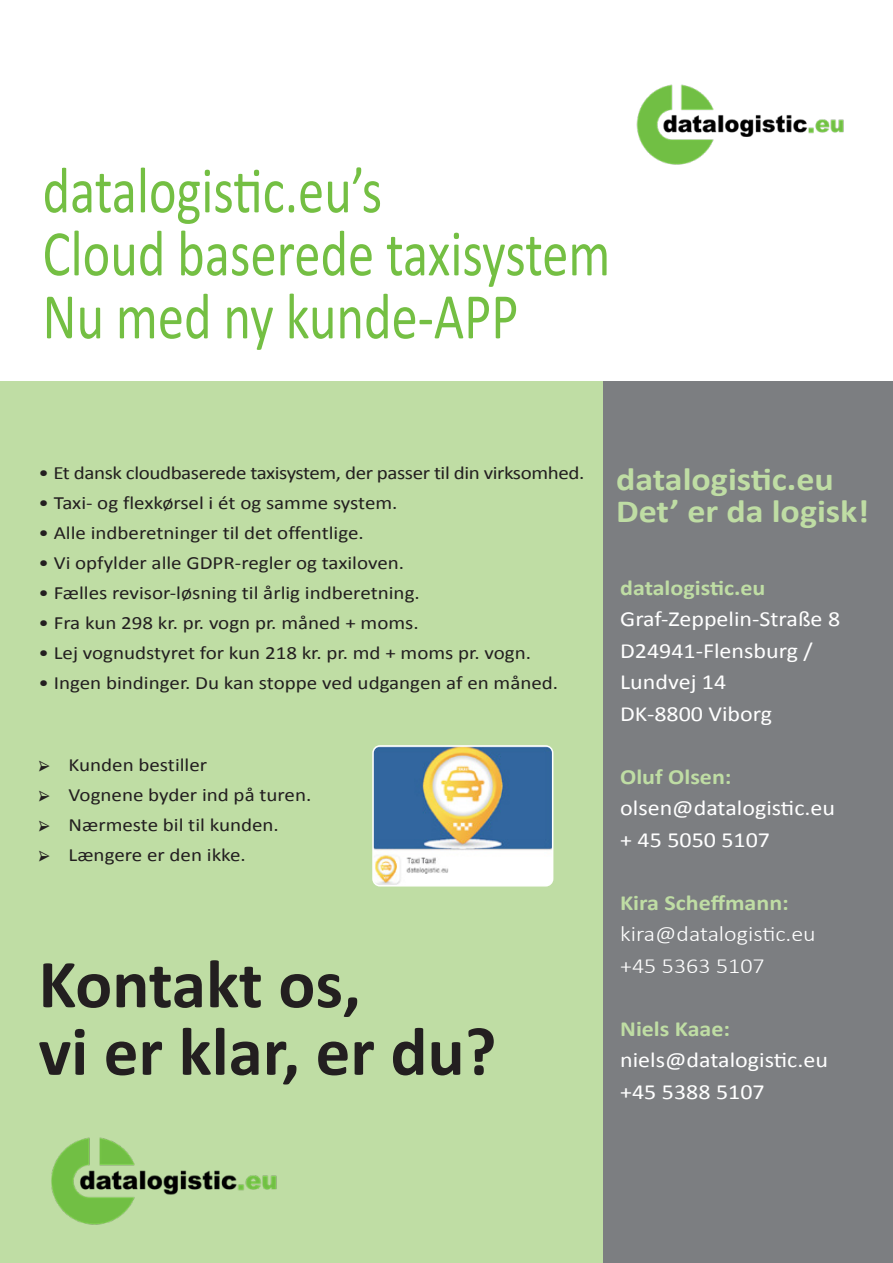
<style>
.page{position:relative;width:893px;height:1263px;background:#fff}
.page>*{position:absolute;margin:0;border:0;box-sizing:border-box;transform-origin:0 0}
.t1{font:700 69px "Calibri";color:#231f20}
.t2{font:65.7px "Calibri";color:#74bf43;scale:.8 1}
.t3{font:700 32.4px/31.5px "Calibri";color:#bfdda4;scale:1.11 1}
.t4{font:21.6px "Calibri";color:#fff;scale:1.11 1}
.t5{font:700 21.6px "Calibri";color:#bfdda4;scale:1.11 1}
.t6{font:300 21.6px "Calibri";color:#fff;scale:1.11 1}
.t7{font:18.75px "Calibri";color:#231f20;scale:1.12 1}
.t8{font:18.75px "Calibri";letter-spacing:-.02em;color:#231f20;scale:1.12 1}
.s1{font-family:"Minion Pro"}
</style>
<div class="page">
<div style="left:602px;top:381px;width:291px;height:882px;background:#7c7e81"></div>
<div style="left:0;top:381px;width:602px;height:882px;background:#bfdda4"></div>
<img style="left:636px;top:84px;width:208px;height:81px">
<img style="left:51px;top:1137px;width:226px;height:88px">
<img style="left:373px;top:746px;width:180px;height:140px">
<div style="left:372px;top:745px;width:181px;height:141px;border:2px solid #fff;border-radius:7px"></div>
<p class="t2" style="left:43px;top:149px;width:426px">datalogistic.eu’s</p>
<p class="t2" style="left:43px;top:212px;width:711px">Cloud baserede taxisystem</p>
<p class="t2" style="left:43px;top:275px;width:596px">Nu med ny kunde-APP</p>
<p class="t8" style="left:39px;top:461px;width:489px">• Et dansk cloudbaserede taxisystem, der passer til din virksomhed.</p>
<p class="t7" style="left:39px;top:491px;width:322px">• Taxi- og flexkørsel i ét og samme system.</p>
<p class="t7" style="left:39px;top:521px;width:292px">• Alle indberetninger til det offentlige.</p>
<p class="t7" style="left:39px;top:551px;width:328px">• Vi opfylder alle GDPR-regler og taxiloven.</p>
<p class="t7" style="left:39px;top:581px;width:342px">• Fælles revisor-løsning til årlig indberetning.</p>
<p class="t7" style="left:39px;top:611px;width:341px">• Fra kun 298 kr. pr. vogn pr. måned + moms.</p>
<p class="t7" style="left:39px;top:641px;width:441px">• Lej vognudstyret for kun 218 kr. pr. md + moms pr. vogn.</p>
<p class="t7" style="left:39px;top:671px;width:465px">• Ingen bindinger. Du kan stoppe ved udgangen af en måned.</p>
<p class="t7" style="left:39px;top:752px;width:152px"><span class="s1">➢</span> Kunden bestiller</p>
<p class="t7" style="left:39px;top:782px;width:245px"><span class="s1">➢</span> Vognene byder ind på turen.</p>
<p class="t7" style="left:39px;top:812px;width:216px"><span class="s1">➢</span> Nærmeste bil til kunden.</p>
<p class="t7" style="left:39px;top:842px;width:187px"><span class="s1">➢</span> Længere er den ikke.</p>
<p class="t1" style="left:39px;top:940px;width:324px">Kontakt os,</p>
<p class="t1" style="left:39px;top:1008px;width:459px">vi er klar, er du?</p>
<p class="t3" style="left:616px;top:464px;width:230px">datalogistic.eu<br>Det’ er da logisk!</p>
<p class="t5" style="left:620px;top:574px;width:132px">datalogistic.eu</p>
<p class="t4" style="left:620px;top:605px;width:200px">Graf-Zeppelin-Straße 8</p>
<p class="t4" style="left:620px;top:637px;width:175px">D24941-Flensburg /</p>
<p class="t4" style="left:620px;top:668px;width:97px">Lundvej 14</p>
<p class="t4" style="left:620px;top:700px;width:138px">DK-8800 Viborg</p>
<p class="t5" style="left:620px;top:763px;width:102px">Oluf Olsen:</p>
<p class="t4" style="left:620px;top:794px;width:195px">olsen@datalogistic.eu</p>
<p class="t4" style="left:620px;top:826px;width:137px">+ 45 5050 5107</p>
<p class="t5" style="left:620px;top:889px;width:153px">Kira Scheffmann:</p>
<p class="t6" style="left:620px;top:921px;width:178px">kira@datalogistic.eu</p>
<p class="t6" style="left:620px;top:952px;width:132px">+45 5363 5107</p>
<p class="t5" style="left:620px;top:1015px;width:101px">Niels Kaae:</p>
<p class="t4" style="left:620px;top:1046px;width:189px">niels@datalogistic.eu</p>
<p class="t4" style="left:620px;top:1078px;width:132px">+45 5388 5107</p>
</div>
